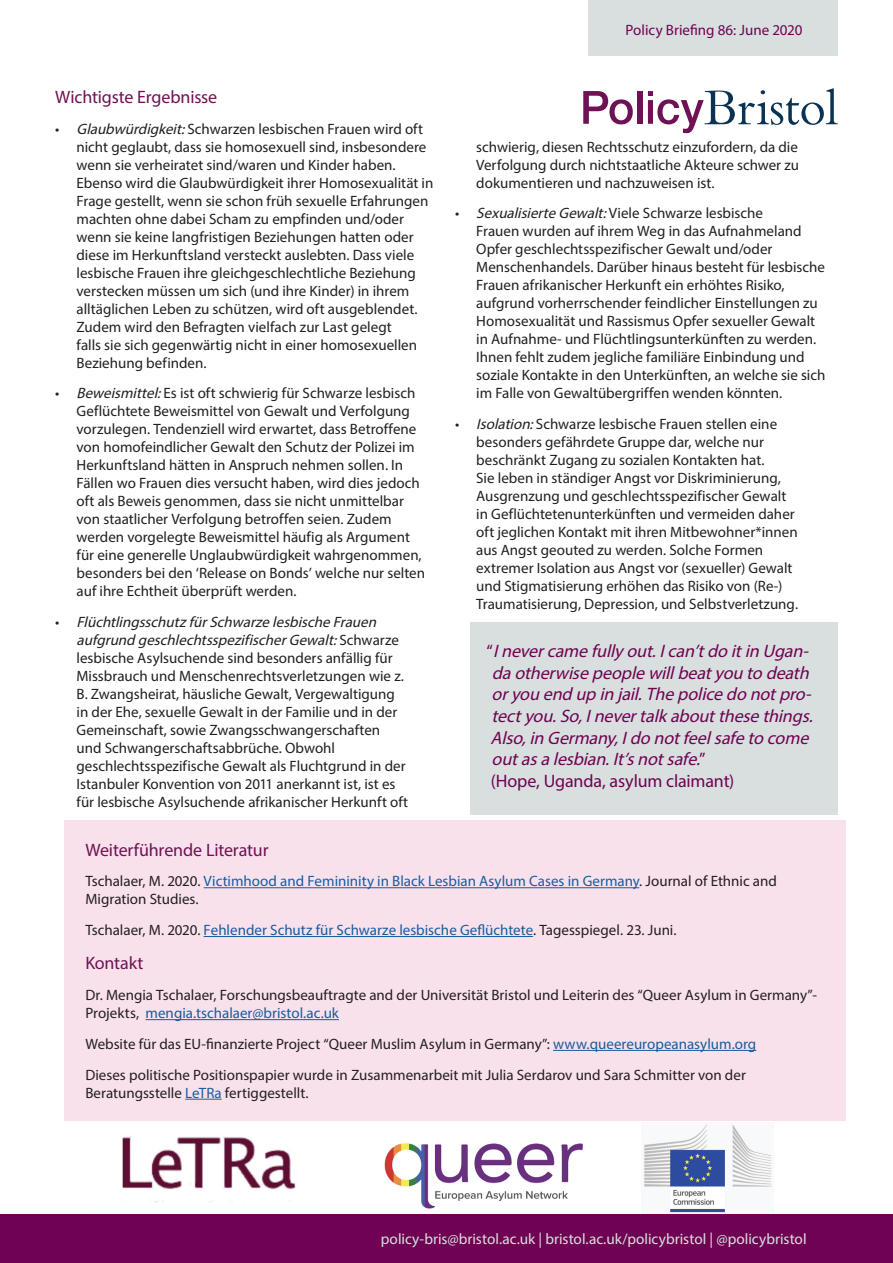
<style>
.page{position:relative;width:893px;height:1263px;background:#fff}
.page>*{position:absolute;margin:0;border:0;box-sizing:border-box;transform-origin:0 0}
._4_Quote{font:italic 18px/21.6px "Myriad Pro";color:#6f0252}
.Body_Heading{font:18px "Myriad Pro";letter-spacing:-.01em;color:#6e1255}
._4_Quote-2{font:18px "Myriad Pro";letter-spacing:-.01em;color:#6f0252}
.t1{font:15.3px "Myriad Pro";color:#d9dfdf}
.Body_text{font:15px/18px "Myriad Pro";color:#231f20}
.Body_Heading-2{font:15px/18px "Myriad Pro";color:#175d9e}
.Body_Heading-3{font:15px/18px "Myriad Pro";color:#231f20}
.Policy_Briefing{font:15px "Myriad Pro";color:#6f0252}
.s1{font-style:italic}
.s2{font-style:normal}
.s3{color:#231f20}
.s4{color:#175d9e}
</style>
<div class="page">
<div style="left:0;top:1214px;width:893px;height:49px;background:#6f0252"></div>
<div style="left:588px;top:0;width:250px;height:55px;background:#d9dfdf"></div>
<div style="left:64px;top:821px;width:782px;height:300px;background:#f9e1ec"></div>
<hr style="left:204px;top:887px;width:435px;height:1px;background:#175d9e">
<hr style="left:204px;top:936px;width:329px;height:1px;background:#175d9e">
<hr style="left:146px;top:1019px;width:193px;height:1px;background:#175d9e">
<hr style="left:553px;top:1050px;width:203px;height:1px;background:#175d9e">
<hr style="left:185px;top:1099px;width:37px;height:1px;background:#175d9e">
<svg style="left:583px;top:91px;width:50px;height:33px"></svg>
<div style="left:637px;top:91px;width:5px;height:33px;background:#6e1255"></div>
<svg style="left:648px;top:88px;width:190px;height:45px"></svg>
<div style="left:470px;top:622px;width:368px;height:192px;background:#d9dfdf"></div>
<img style="left:122px;top:1135px;width:174px;height:68px">
<img style="left:644px;top:1124px;width:128px;height:89px">
<img style="left:384px;top:1143px;width:199px;height:66px">
<p class="Body_Heading" style="left:55px;top:86px;width:164px">Wichtigste Ergebnisse</p>
<p class="Body_text" style="left:77px;top:119px;width:358px;text-indent:-21px">• <span class="s1">Glaubwürdigkeit:</span>Schwarzen lesbischen Frauen wird oft nicht geglaubt, dass sie homosexuell sind, insbesondere wenn sie verheiratet sind/waren und Kinder haben.<br>Ebenso wird die Glaubwürdigkeit ihrer Homosexualität in Frage gestellt, wenn sie schon früh sexuelle Erfahrungen machten ohne dabei Scham zu empfinden und/oder wenn sie keine langfristigen Beziehungen hatten oder diese im Herkunftsland versteckt auslebten. Dass viele lesbische Frauen ihre gleichgeschlechtliche Beziehung verstecken müssen um sich (und ihre Kinder) in ihrem alltäglichen Leben zu schützen, wird oft ausgeblendet.<br>Zudem wird den Befragten vielfach zur Last gelegt<br>falls sie sich gegenwärtig nicht in einer homosexuellen Beziehung befinden.</p>
<p class="Body_text" style="left:77px;top:384px;width:350px;text-indent:-21px">• <span class="s1">Beweismittel:</span>Es ist oft schwierig für Schwarze lesbisch Geflüchtete Beweismittel von Gewalt und Verfolgung vorzulegen. Tendenziell wird erwartet, dass Betroffene von homofeindlicher Gewalt den Schutz der Polizei im Herkunftsland hätten in Anspruch nehmen sollen. In Fällen wo Frauen dies versucht haben, wird dies jedoch oft als Beweis genommen, dass sie nicht unmittelbar von staatlicher Verfolgung betroffen seien. Zudem werden vorgelegte Beweismittel häufig als Argument für eine generelle Unglaubwürdigkeit wahrgenommen, besonders bei den ‘Release on Bonds’ welche nur selten auf ihre Echtheit überprüft werden.</p>
<p class="Body_text" style="left:77px;top:613px;width:333px;text-indent:-21px">• <span class="s1">FlüchtlingsschutzfürSchwarzelesbischeFrauen aufgrund geschlechtsspezifischerGewalt:</span>S c h w a r z e lesbische Asylsuchende sind besonders anfällig für Missbrauch und Menschenrechtsverletzungen wie z.<br>B. Zwangsheirat, häusliche Gewalt, Vergewaltigung in der Ehe, sexuelle Gewalt in der Familie und in der Gemeinschaft, sowie Zwangsschwangerschaften und Schwangerschaftsabbrüche. Obwohl geschlechtsspezifische Gewalt als Fluchtgrund in der Istanbuler Konvention von 2011 anerkannt ist, ist es für lesbische Asylsuchende afrikanischer Herkunft oft</p>
<p class="Policy_Briefing" style="left:626px;top:21px;width:178px">Policy Briefing 86: June 2020</p>
<p class="Body_text" style="left:476px;top:137px;width:324px;text-align:justify">schwierig, diesen Rechtsschutz einzufordern, da die Verfolgung durch nichtstaatliche Akteure schwer zu dokumentieren und nachzuweisen ist.</p>
<p class="Body_text" style="left:476px;top:204px;width:351px;text-indent:-21px">• <span class="s1">SexualisierteGewalt:</span>Viele Schwarze lesbische<br>Frauen wurden auf ihrem Weg in das Aufnahmeland Opfer geschlechtsspezifischer Gewalt und/oder Menschenhandels. Darüber hinaus besteht für lesbische Frauen afrikanischer Herkunft ein erhöhtes Risiko, aufgrund vorherrschender feindlicher Einstellungen zu Homosexualität und Rassismus Opfer sexueller Gewalt in Aufnahme- und Flüchtlingsunterkünften zu werden.<br>Ihnen fehlt zudem jegliche familiäre Einbindung und soziale Kontakte in den Unterkünften, an welche sie sich im Falle von Gewaltübergriffen wenden könnten.</p>
<p class="Body_text" style="left:476px;top:415px;width:323px;text-indent:-21px">• <span class="s1">Isolation:</span>Schwarze lesbische Frauen stellen eine besonders gefährdete Gruppe dar, welche nur beschränkt Zugang zu sozialen Kontakten hat.<br>Sie leben in ständiger Angst vor Diskriminierung, Ausgrenzung und geschlechtsspezifischer Gewalt in Geflüchtetenunterkünften und vermeiden daher oft jeglichen Kontakt mit ihren Mitbewohner*innen aus Angst geouted zu werden. Solche Formen extremer Isolation aus Angst vor (sexueller) Gewalt und Stigmatisierung erhöhen das Risiko von (Re-)<br>Traumatisierung, Depression, und Selbstverletzung.</p>
<p class="_4_Quote" style="left:487px;top:640px;width:332px"><span class="s2">“</span> Inevercamefullyout.Ican’tdo itin Ugan&shy;daotherwisepeoplewillbeatyou to death oryou end up in jail.Thepolicedo notpro&shy;tectyou.So,Inevertalkaboutthesethings.<br>Also,in Germany,Ido notfeelsafeto come outasalesbian.It’snotsafe.<span class="s2">”</span></p>
<p class="_4_Quote-2" style="left:491px;top:770px;width:245px">(Hope, Uganda, asylum claimant)</p>
<p class="Body_Heading" style="left:85px;top:838px;width:185px">Weiterführende Literatur</p>
<p class="Body_Heading-2" style="left:85px;top:872px;width:693px"><span class="s3">Tschalaer, M. 2020.</span> Victimhood and Femininity in Black Lesbian Asylum Cases in Germany<span class="s3">. Journal of Ethnic and<br>Migration Studies.</span></p>
<p class="Body_Heading-2" style="left:85px;top:921px;width:593px"><span class="s3">Tschalaer, M. 2020.</span> Fehlender Schutz für Schwarze lesbische Geflüchtete<span class="s3">. Tagesspiegel. 23. Juni.</span></p>
<p class="Body_Heading" style="left:85px;top:952px;width:60px">Kontakt</p>
<p class="Body_text" style="left:85px;top:986px;width:733px">Dr. Mengia Tschalaer, Forschungsbeauftragte and der Universität Bristol und Leiterin des “Queer Asylum in Germany”-<br>Projekts, <span class="s4">mengia.tschalaer@bristol.ac.uk</span></p>
<p class="Body_text" style="left:85px;top:1035px;width:672px">Website für das EU-finanzierte Project “Queer Muslim Asylum in Germany”: <span class="s4">www.queereuropeanasylum.org</span></p>
<p class="Body_Heading-3" style="left:85px;top:1065px;width:662px">Dieses politische Positionspapier wurde in Zusammenarbeit mit Julia Serdarov und Sara Schmitter von der<br>Beratungsstelle <span class="s4">LeTRa</span> fertiggestellt.</p>
<p class="t1" style="left:381px;top:1229px;width:427px">policy-bris@bristol.ac.uk | bristol.ac.uk/policybristol | @policybristol</p>
</div>
